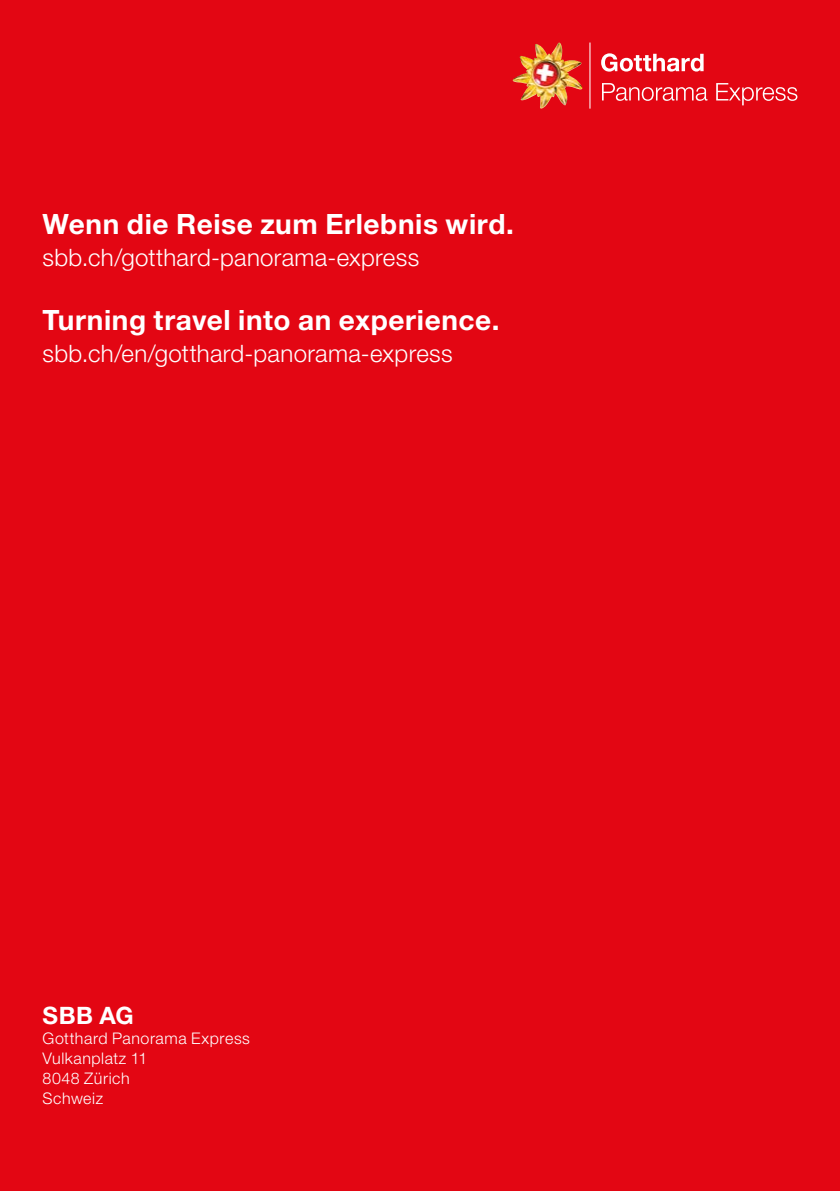
<style>
.page{position:relative;width:840px;height:1191px;background:#fff}
.page>*{position:absolute;margin:0;border:0;box-sizing:border-box;transform-origin:0 0}
.t1{font:700 28px "Helvetica Neue LT Pro";letter-spacing:.02em;color:#fff}
.t2{font:300 24px "Helvetica Neue LT Pro";letter-spacing:.015em;color:#fff}
.t3{font:700 24px "Helvetica Neue LT Pro";color:#fff}
.t4{font:300 16px/20px "Helvetica Neue LT Pro";letter-spacing:.035em;color:#fff}
</style>
<div class="page">
<div style="left:0;top:0;width:839px;height:1191px;background:#e30613"></div>
<img style="left:512px;top:43px;width:70px;height:66px">
<svg style="left:601px;top:53px;width:102px;height:19px"></svg>
<svg style="left:602px;top:83px;width:105px;height:18px"></svg>
<svg style="left:716px;top:83px;width:81px;height:22px"></svg>
<hr style="left:589px;top:43px;width:1px;height:66px;background:#fff">
<p class="t1" style="left:43px;top:206px;width:472px">Wenn die Reise zum Erlebnis wird.</p>
<p class="t2" style="left:43px;top:242px;width:378px">sbb.ch/gotthard-panorama-express</p>
<p class="t1" style="left:43px;top:302px;width:458px">Turning travel into an experience.</p>
<p class="t2" style="left:43px;top:338px;width:411px">sbb.ch/en/gotthard-panorama-express</p>
<p class="t3" style="left:43px;top:1000px;width:93px">SBB AG</p>
<p class="t4" style="left:43px;top:1028px;width:209px">Gotthard Panorama Express<br>Vulkanplatz 11<br>8048 Zürich<br>Schweiz</p>
</div>
